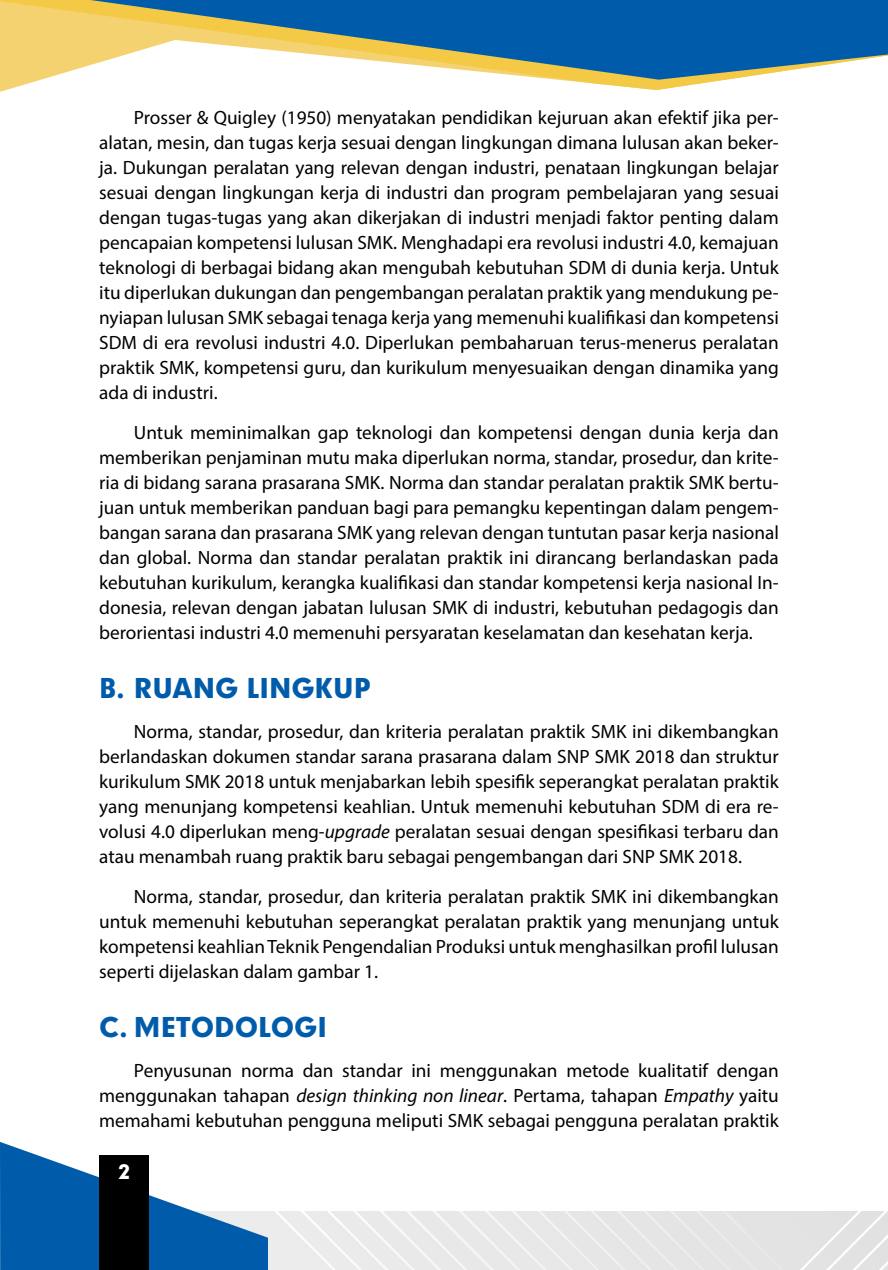
<style>
.page{position:relative;width:888px;height:1270px;background:#fff}
.page>*{position:absolute;margin:0;border:0;box-sizing:border-box;transform-origin:0 0}
.t1{font:900 26.25px "Geometrix";color:#005cab}
.t2{font:19.25px/25px "Myriad Pro";color:#000;text-align:justify}
.t3{font:900 19.25px "Geometrix";color:#fff}
.s1{font-style:italic}
</style>
<div class="page">
<div style="left:268px;top:1211px;width:620px;height:59px;background:#e8e8e8"></div>
<svg style="left:0;top:1142px;width:268px;height:128px"></svg>
<svg style="left:0;top:0;width:723px;height:90px"></svg>
<svg style="left:91px;top:0;width:797px;height:80px;fill:#005cab"></svg>
<div style="left:99px;top:1156px;width:50px;height:114px;background:#000"></div>
<p class="t2" style="left:99px;top:104px;width:681px;text-indent:35px">Prosser &amp; Quigley (1950) menyatakan pendidikan kejuruan akan efektif jika per&shy;alatan, mesin, dan tugas kerja sesuai dengan lingkungan dimana lulusan akan beker&shy;ja. Dukungan peralatan yang relevan dengan industri, penataan lingkungan belajar sesuai dengan lingkungan kerja di industri dan program pembelajaran yang sesuai dengan tugas-tugas yang akan dikerjakan di industri menjadi faktor penting dalam pencapaian kompetensi lulusan SMK. Menghadapi era revolusi industri 4.0, kemajuan teknologi di berbagai bidang akan mengubah kebutuhan SDM di dunia kerja. Untuk itu diperlukan dukungan dan pengembangan peralatan praktik yang mendukung pe&shy;nyiapan lulusan SMK sebagai tenaga kerja yang memenuhi kualifikasi dan kompetensi SDM di era revolusi industri 4.0. Diperlukan pembaharuan terus-menerus peralatan praktik SMK, kompetensi guru, dan kurikulum menyesuaikan dengan dinamika yang ada di industri.</p>
<p class="t2" style="left:99px;top:419px;width:681px;text-indent:35px">Untuk meminimalkan gap teknologi dan kompetensi dengan dunia kerja dan memberikan penjaminan mutu maka diperlukan norma, standar, prosedur, dan krite&shy;ria di bidang sarana prasarana SMK. Norma dan standar peralatan praktik SMK bertu&shy;juan untuk memberikan panduan bagi para pemangku kepentingan dalam pengem&shy;bangan sarana dan prasarana SMK yang relevan dengan tuntutan pasar kerja nasional dan global. Norma dan standar peralatan praktik ini dirancang berlandaskan pada kebutuhan kurikulum, kerangka kualifikasi dan standar kompetensi kerja nasional In&shy;donesia, relevan dengan jabatan lulusan SMK di industri, kebutuhan pedagogis dan berorientasi industri 4.0 memenuhi persyaratan keselamatan dan kesehatan kerja.</p>
<h1 class="t1" style="left:99px;top:670px;width:273px">B. RUANG LINGKUP</h1>
<p class="t2" style="left:99px;top:719px;width:681px;text-indent:35px">Norma, standar, prosedur, dan kriteria peralatan praktik SMK ini dikembangkan berlandaskan dokumen standar sarana prasarana dalam SNP SMK 2018 dan struktur kurikulum SMK 2018 untuk menjabarkan lebih spesifik seperangkat peralatan praktik yang menunjang kompetensi keahlian. Untuk memenuhi kebutuhan SDM di era re&shy;volusi 4.0 diperlukan meng-<span class="s1">upgrade</span> peralatan sesuai dengan spesifikasi terbaru dan atau menambah ruang praktik baru sebagai pengembangan dari SNP SMK 2018.</p>
<p class="t2" style="left:99px;top:884px;width:681px;text-indent:35px">Norma, standar, prosedur, dan kriteria peralatan praktik SMK ini dikembangkan untuk memenuhi kebutuhan seperangkat peralatan praktik yang menunjang untuk kompetensi keahlian Teknik Pengendalian Produksi untuk menghasilkan profil lulusan seperti dijelaskan dalam gambar 1.</p>
<h1 class="t1" style="left:99px;top:1009px;width:229px">C. METODOLOGI</h1>
<p class="t2" style="left:99px;top:1057px;width:681px;text-indent:35px">Penyusunan norma dan standar ini menggunakan metode kualitatif dengan menggunakan tahapan <span class="s1">design thinking non linear</span>. Pertama, tahapan <span class="s1">Empathy</span> yaitu memahami kebutuhan pengguna meliputi SMK sebagai pengguna peralatan praktik</p>
<p class="t3" style="left:118px;top:1159px;width:13px">2</p>
</div>
